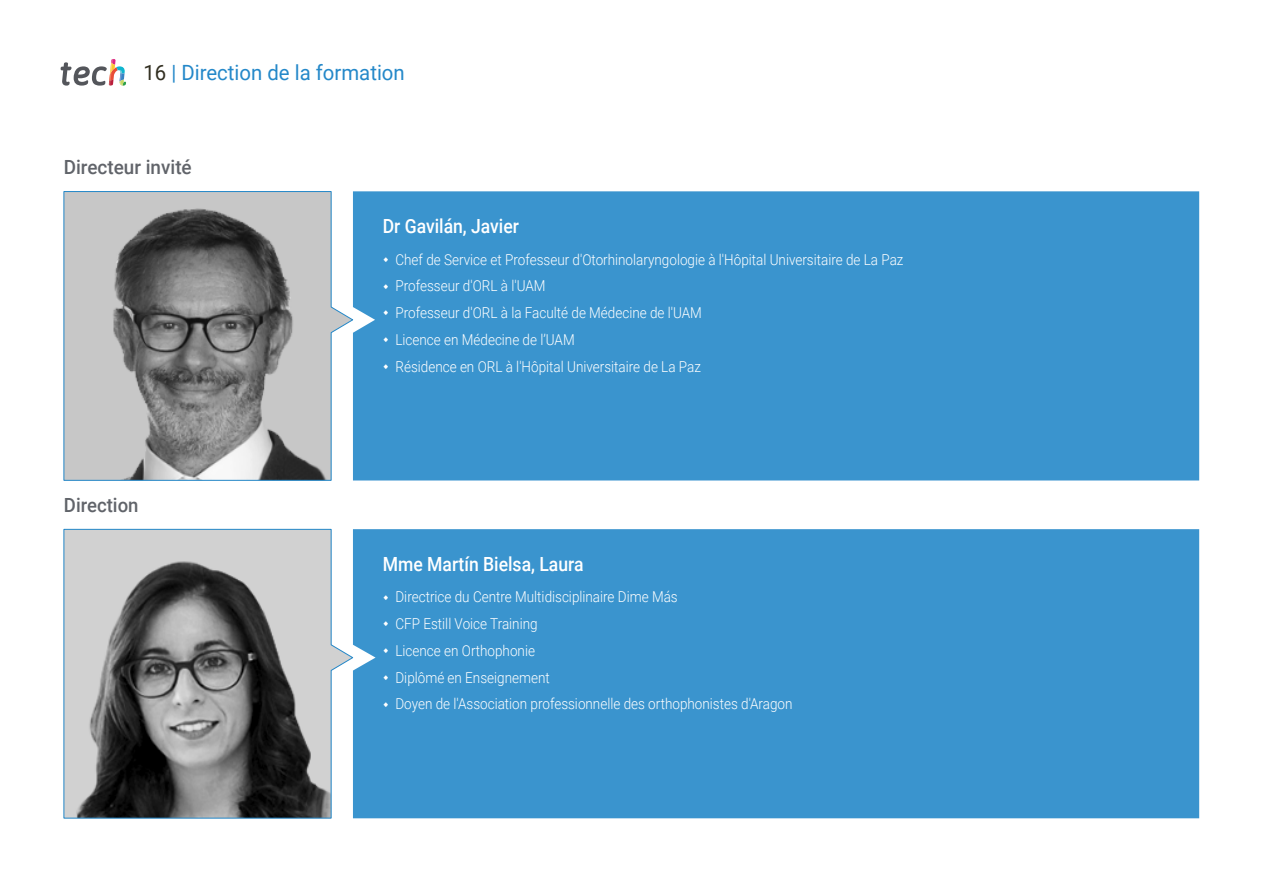
<style>
.page{position:relative;width:1263px;height:893px;background:#fff}
.page>*{position:absolute;margin:0;border:0;box-sizing:border-box;transform-origin:0 0}
.t1{font:21px "Roboto";color:#2488c9}
.t2{font:500 19.5px "Roboto";color:#fff;scale:.9 1}
.t3{font:500 19.5px "Roboto";color:#61646a}
.t4{font:500 19.5px "Roboto";color:#61646a;scale:.95 1}
.t5{font:300 15px/26.7px "Roboto";color:#fff;scale:.9 1}
.s1{color:#312e20}
</style>
<div class="page">
<div style="left:353px;top:191px;width:846px;height:289px;background:#3a94ce"></div>
<div style="left:353px;top:529px;width:846px;height:289px;background:#3a94ce"></div>
<svg style="left:64px;top:529px;width:289px;height:289px;background:#8d8e8f"></svg>
<svg style="left:64px;top:191px;width:289px;height:290px;background:#a0a1a2"></svg>
<svg style="left:61px;top:59px;width:65px;height:27px"></svg>
<svg style="left:384px;top:257px;width:4px;height:5px"></svg>
<svg style="left:384px;top:284px;width:4px;height:5px"></svg>
<svg style="left:384px;top:310px;width:4px;height:5px"></svg>
<svg style="left:384px;top:337px;width:4px;height:5px"></svg>
<svg style="left:384px;top:364px;width:4px;height:5px"></svg>
<svg style="left:384px;top:595px;width:4px;height:5px"></svg>
<svg style="left:384px;top:621px;width:4px;height:5px"></svg>
<svg style="left:384px;top:648px;width:4px;height:5px"></svg>
<svg style="left:384px;top:675px;width:4px;height:5px"></svg>
<svg style="left:384px;top:702px;width:4px;height:5px"></svg>
<h1 class="t1" style="left:144px;top:57px;width:263px"><span class="s1">16</span> | Direction de la formation</h1>
<h2 class="t3" style="left:64px;top:154px;width:130px">Directeur invité</h2>
<h2 class="t4" style="left:64px;top:492px;width:80px">Direction</h2>
<h2 class="t2" style="left:383px;top:212px;width:153px">Dr Gavilán, Javier</h2>
<p class="t5" style="left:395px;top:245px;width:566px">Chef de Service et Professeur d'Otorhinolaryngologie à l'Hôpital Universitaire de La Paz Professeur d'ORL à l'UAM<br>Professeur d'ORL à la Faculté de Médecine de l'UAM<br>Licence en Médecine de l’UAM<br>Résidence en ORL à l'Hôpital Universitaire de La Paz</p>
<h2 class="t2" style="left:383px;top:550px;width:225px">Mme Martín Bielsa, Laura</h2>
<p class="t5" style="left:395px;top:583px;width:443px">Directrice du Centre Multidisciplinaire Dime Más<br>CFP Estill Voice Training<br>Licence en Orthophonie<br>Diplômé en Enseignement<br>Doyen de l'Association professionnelle des orthophonistes d'Aragon</p>
</div>
